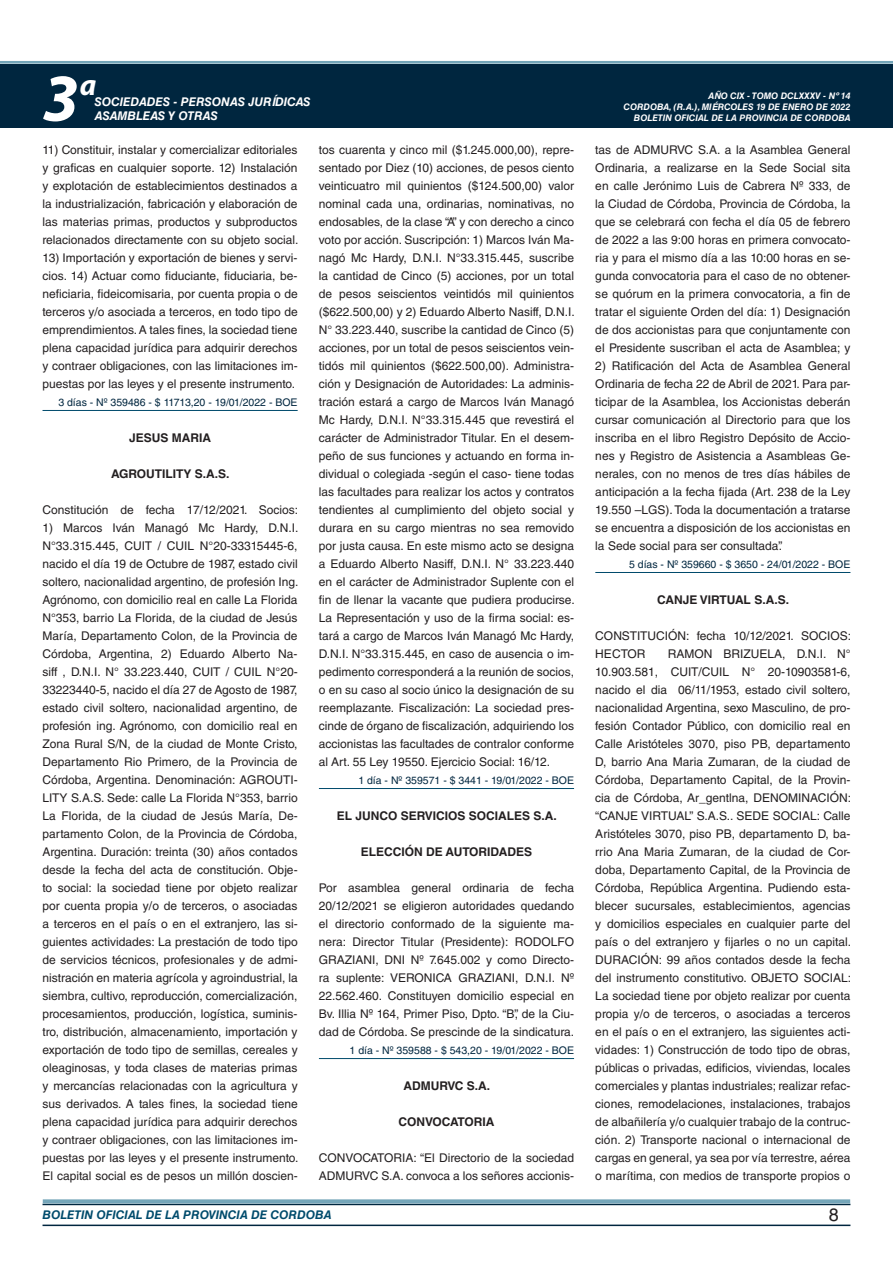
<style>
.page{position:relative;width:893px;height:1263px;background:#fff}
.page>*{position:absolute;margin:0;border:0;box-sizing:border-box;transform-origin:0 0}
.t1{font:italic 700 67.5px "Myriad Pro";color:#fff}
.t2{font:italic 700 30px "Myriad Pro";color:#fff}
.t3{font:18px "Helvetica LT Std";color:#231f20}
.t4{font:12px/18px "Helvetica LT Std";color:#231f20;text-align:justify}
.t5{font:700 12px "Helvetica LT Std";color:#231f20}
.t6{font:italic 700 12px "Helvetica LT Std";color:#fff}
.t7{font:italic 700 12px "Helvetica LT Std";color:#004b6c}
.t8{font:10.5px "Helvetica LT Std";color:#00263f}
.t9{font:italic 700 9px/10.8px "Helvetica LT Std";color:#fff;text-align:right}
</style>
<div class="page">
<div style="left:0;top:61px;width:893px;height:6px;background:#fff;opacity:.75"></div>
<div style="left:0;top:64px;width:893px;height:64px;background:#00263f"></div>
<hr style="left:43px;top:1224px;width:807px;height:2px;background:#00263f">
<div style="left:42px;top:1198px;width:809px;height:8px;background:#fff;opacity:.75"></div>
<hr style="left:43px;top:410px;width:255px;height:1px;background:#004b6c">
<hr style="left:319px;top:788px;width:255px;height:1px;background:#004b6c">
<hr style="left:319px;top:1058px;width:255px;height:1px;background:#004b6c">
<hr style="left:595px;top:572px;width:255px;height:1px;background:#004b6c">
<h1 class="t1" style="left:43px;top:54px;width:38px">3</h1>
<h2 class="t2" style="left:80px;top:66px;width:18px">a</h2>
<p class="t6" style="left:95px;top:94px;width:217px">SOCIEDADES - PERSONAS JURÍDICAS</p>
<p class="t6" style="left:95px;top:109px;width:125px">ASAMBLEAS Y OTRAS</p>
<p class="t4" style="left:43px;top:141px;width:257px">11) Constituir, instalar y comercializar editoriales y graficas en cualquier soporte. 12) Instalación y explotación de establecimientos destinados a la industrialización, fabricación y elaboración de las materias primas, productos y subproductos relacionados directamente con su objeto social.</p>
<p class="t4" style="left:43px;top:249px;width:257px">13) Importación y exportación de bienes y servi&shy;cios. 14) Actuar como fiduciante, fiduciaria, be&shy;neficiaria, fideicomisaria, por cuenta propia o de terceros y/o asociada a terceros, en todo tipo de emprendimientos. A tales fines, la sociedad tiene plena capacidad jurídica para adquirir derechos y contraer obligaciones, con las limitaciones im&shy;puestas por las leyes y el presente instrumento.</p>
<p class="t8" style="left:58px;top:396px;width:241px">3 días - Nº 359486 - $ 11713,20 - 19/01/2022 - BOE</p>
<p class="t5" style="left:129px;top:430px;width:84px">JESUS MARIA</p>
<p class="t5" style="left:111px;top:466px;width:120px">AGROUTILITY S.A.S.</p>
<p class="t4" style="left:43px;top:501px;width:257px">Constitución de fecha 17/12/2021. Socios:</p>
<p class="t4" style="left:43px;top:519px;width:257px">1) Marcos Iván Managó Mc Hardy, D.N.I.<br>N°33.315.445, CUIT / CUIL N°20-33315445-6, nacido el día 19 de Octubre de 1987, estado civil soltero, nacionalidad argentino, de profesión Ing.<br>Agrónomo, con domicilio real en calle La Florida N°353, barrio La Florida, de la ciudad de Jesús María, Departamento Colon, de la Provincia de Córdoba, Argentina, 2) Eduardo Alberto Na&shy;siff , D.N.I. N° 33.223.440, CUIT / CUIL N°20- 33223440-5, nacido el día 27 de Agosto de 1987, estado civil soltero, nacionalidad argentino, de profesión ing. Agrónomo, con domicilio real en Zona Rural S/N, de la ciudad de Monte Cristo, Departamento Rio Primero, de la Provincia de Córdoba, Argentina. Denominación: AGROUTI-LITY S.A.S. Sede: calle La Florida N°353, barrio La Florida, de la ciudad de Jesús María, De&shy;partamento Colon, de la Provincia de Córdoba, Argentina. Duración: treinta (30) años contados desde la fecha del acta de constitución. Obje&shy;to social: la sociedad tiene por objeto realizar por cuenta propia y/o de terceros, o asociadas a terceros en el país o en el extranjero, las si&shy;guientes actividades: La prestación de todo tipo de servicios técnicos, profesionales y de admi&shy;nistración en materia agrícola y agroindustrial, la siembra, cultivo, reproducción, comercialización, procesamientos, producción, logística, suminis&shy;tro, distribución, almacenamiento, importación y exportación de todo tipo de semillas, cereales y oleaginosas, y toda clases de materias primas y mercancías relacionadas con la agricultura y sus derivados. A tales fines, la sociedad tiene plena capacidad jurídica para adquirir derechos y contraer obligaciones, con las limitaciones im&shy;puestas por las leyes y el presente instrumento.<br>El capital social es de pesos un millón doscien-</p>
<p class="t4" style="left:319px;top:141px;width:257px">tos cuarenta y cinco mil ($1.245.000,00), repre&shy;sentado por Diez (10) acciones, de pesos ciento veinticuatro mil quinientos ($124.500,00) valor nominal cada una, ordinarias, nominativas, no endosables, de la clase “A” y con derecho a cinco voto por acción. Suscripción: 1) Marcos Iván Ma&shy;nagó Mc Hardy, D.N.I. N°33.315.445, suscribe la cantidad de Cinco (5) acciones, por un total de pesos seiscientos veintidós mil quinientos ($622.500,00) y 2) Eduardo Alberto Nasiff, D.N.I.<br>N° 33.223.440, suscribe la cantidad de Cinco (5) acciones, por un total de pesos seiscientos vein&shy;tidós mil quinientos ($622.500,00). Administra&shy;ción y Designación de Autoridades: La adminis&shy;tración estará a cargo de Marcos Iván Managó Mc Hardy, D.N.I. N°33.315.445 que revestirá el carácter de Administrador Titular. En el desem&shy;peño de sus funciones y actuando en forma in&shy;dividual o colegiada -según el caso- tiene todas las facultades para realizar los actos y contratos tendientes al cumplimiento del objeto social y durara en su cargo mientras no sea removido por justa causa. En este mismo acto se designa a Eduardo Alberto Nasiff, D.N.I. N° 33.223.440 en el carácter de Administrador Suplente con el fin de llenar la vacante que pudiera producirse.<br>La Representación y uso de la firma social: es&shy;tará a cargo de Marcos Iván Managó Mc Hardy, D.N.I. N°33.315.445, en caso de ausencia o im&shy;pedimento corresponderá a la reunión de socios, o en su caso al socio único la designación de su reemplazante. Fiscalización: La sociedad pres&shy;cinde de órgano de fiscalización, adquiriendo los accionistas las facultades de contralor conforme al Art. 55 Ley 19550. Ejercicio Social: 16/12.</p>
<p class="t8" style="left:358px;top:774px;width:217px">1 día - Nº 359571 - $ 3441 - 19/01/2022 - BOE</p>
<p class="t5" style="left:337px;top:808px;width:222px">EL JUNCO SERVICIOS SOCIALES S.A.</p>
<p class="t5" style="left:361px;top:844px;width:173px">ELECCIÓN DE AUTORIDADES</p>
<p class="t4" style="left:319px;top:879px;width:257px">Por asamblea general ordinaria de fecha 20/12/2021 se eligieron autoridades quedando el directorio conformado de la siguiente ma&shy;nera: Director Titular (Presidente): RODOLFO GRAZIANI, DNI Nº 7.645.002 y como Directo&shy;ra suplente: VERONICA GRAZIANI, D.N.I. Nº 22.562.460. Constituyen domicilio especial en Bv. Illia Nº 164, Primer Piso, Dpto. “B”, de la Ciu&shy;dad de Córdoba. Se prescinde de la sindicatura.</p>
<p class="t8" style="left:350px;top:1044px;width:226px">1 día - Nº 359588 - $ 543,20 - 19/01/2022 - BOE</p>
<p class="t5" style="left:403px;top:1078px;width:88px">ADMURVC S.A.</p>
<p class="t5" style="left:398px;top:1114px;width:98px">CONVOCATORIA</p>
<p class="t4" style="left:319px;top:1149px;width:257px">CONVOCATORIA: “El Directorio de la sociedad<br>ADMURVC S.A. convoca a los señores accionis-</p>
<p class="t9" style="left:623px;top:91px;width:228px">AÑO CIX - TOMO DCLXXXV - Nº 14<br>CORDOBA, (R.A.), MIÉRCOLES 19 DE ENERO DE 2022<br>BOLETIN OFICIAL DE LA PROVINCIA DE CORDOBA</p>
<p class="t4" style="left:595px;top:141px;width:257px">tas de ADMURVC S.A. a la Asamblea General Ordinaria, a realizarse en la Sede Social sita en calle Jerónimo Luis de Cabrera Nº 333, de la Ciudad de Córdoba, Provincia de Córdoba, la que se celebrará con fecha el día 05 de febrero de 2022 a las 9:00 horas en primera convocato&shy;ria y para el mismo día a las 10:00 horas en se&shy;gunda convocatoria para el caso de no obtener&shy;se quórum en la primera convocatoria, a fin de tratar el siguiente Orden del día: 1) Designación de dos accionistas para que conjuntamente con el Presidente suscriban el acta de Asamblea; y</p>
<p class="t4" style="left:595px;top:357px;width:257px">2) Ratificación del Acta de Asamblea General Ordinaria de fecha 22 de Abril de 2021. Para par&shy;ticipar de la Asamblea, los Accionistas deberán cursar comunicación al Directorio para que los inscriba en el libro Registro Depósito de Accio&shy;nes y Registro de Asistencia a Asambleas Ge&shy;nerales, con no menos de tres días hábiles de anticipación a la fecha fijada (Art. 238 de la Ley 19.550 –LGS). Toda la documentación a tratarse se encuentra a disposición de los accionistas en la Sede social para ser consultada”.</p>
<p class="t8" style="left:629px;top:558px;width:223px">5 días - Nº 359660 - $ 3650 - 24/01/2022 - BOE</p>
<p class="t5" style="left:657px;top:592px;width:133px">CANJE VIRTUAL S.A.S.</p>
<p class="t4" style="left:595px;top:627px;width:257px">CONSTITUCIÓN: fecha 10/12/2021. SOCIOS:<br>HECTOR</p>
<p class="t4" style="left:595px;top:645px;width:257px;text-indent:72px">RAMON BRIZUELA, D.N.I. N° 10.903.581, CUIT/CUIL N° 20-10903581-6, nacido el dia 06/11/1953, estado civil soltero, nacionalidad Argentina, sexo Masculino, de pro&shy;fesión Contador Público, con domicilio real en Calle Aristóteles 3070, piso PB, departamento D, barrio Ana Maria Zumaran, de la ciudad de Córdoba, Departamento Capital, de la Provin&shy;cia de Córdoba, Ar_gentlna, DENOMINACIÓN: “CANJE VIRTUAL” S.A.S.. SEDE SOCIAL: Calle Aristóteles 3070, piso PB, departamento D, ba&shy;rrio Ana Maria Zumaran, de la ciudad de Cor&shy;doba, Departamento Capital, de la Provincia de Córdoba, República Argentina. Pudiendo esta&shy;blecer sucursales, establecimientos, agencias y domicilios especiales en cualquier parte del país o del extranjero y fijarles o no un capital.<br>DURACIÓN: 99 años contados desde la fecha del instrumento constitutivo. OBJETO SOCIAL:<br>La sociedad tiene por objeto realizar por cuenta propia y/o de terceros, o asociadas a terceros en el país o en el extranjero, las siguientes acti&shy;vidades: 1) Construcción de todo tipo de obras, públicas o privadas, edificios, viviendas, locales comerciales y plantas industriales; realizar refac&shy;ciones, remodelaciones, instalaciones, trabajos de albañilería y/o cualquier trabajo de la contruc&shy;ción. 2) Transporte nacional o internacional de cargas en general, ya sea por vía terrestre, aérea o marítima, con medios de transporte propios o</p>
<p class="t7" style="left:43px;top:1208px;width:290px">BOLETIN OFICIAL DE LA PROVINCIA DE CORDOBA</p>
<h3 class="t3" style="left:829px;top:1204px;width:12px">8</h3>
</div>
